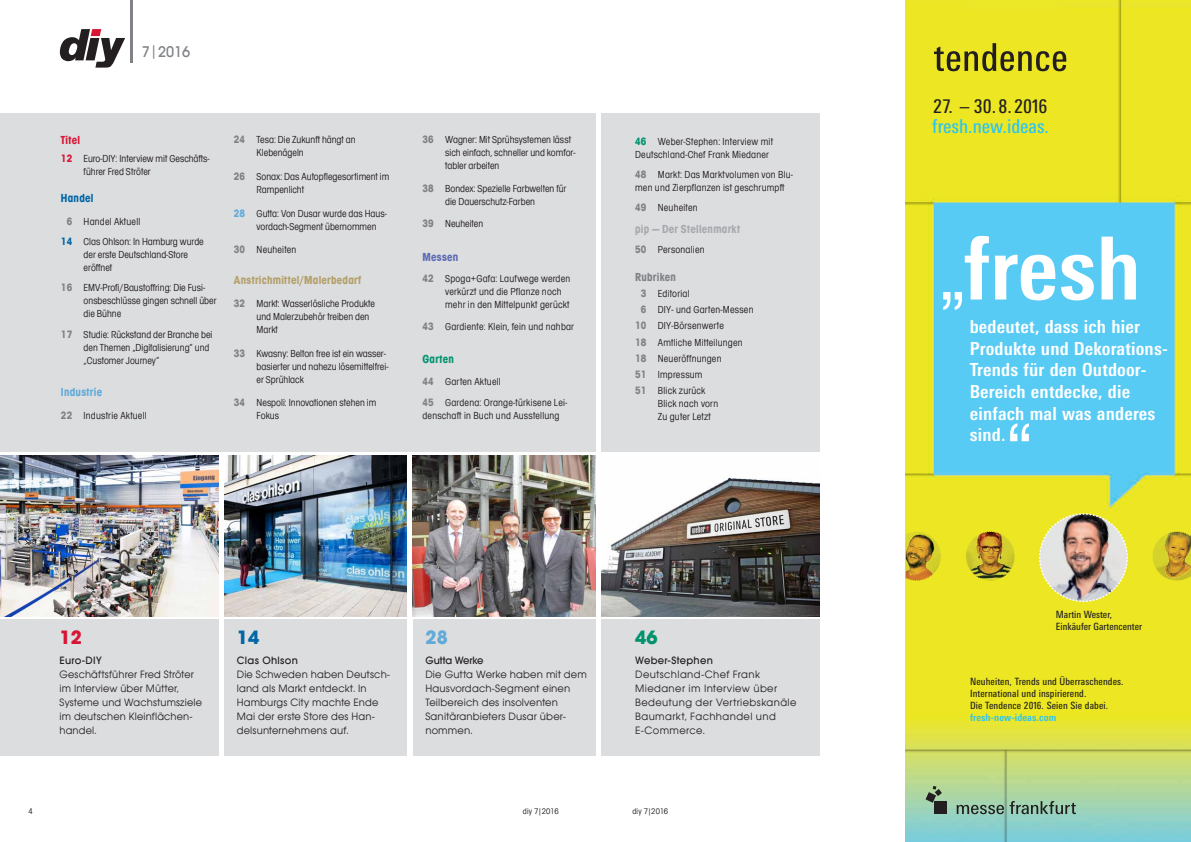
<style>
.page{position:relative;width:1191px;height:842px;background:#fff}
.page>*{position:absolute;margin:0;border:0;box-sizing:border-box;transform-origin:0 0}
.t1{font:700 condensed 87px "Messe Univers";color:#fff}
.t2{font:70px "Helvetica";color:#fff}
.t3{font:700 20px "Avignon";color:#00936e}
.t4{font:700 20px "Avignon";color:#0166a5}
.t5{font:700 20px "Avignon";color:#62abd9}
.t6{font:700 20px "Avignon";color:#d71634}
.t7{font:condensed 19.2px "Messe Univers";color:#2bc4f3}
.t8{font:condensed 19.2px "Messe Univers";color:#231f20}
.t9{font:700 condensed 18px/21.6px "Messe Univers";letter-spacing:.01em;color:#fff}
.t10{font:500 16px "Avignon";color:#808285}
.t11{font:700 12px "Avignon Cd";letter-spacing:.025em;color:#b39f68}
.t12{font:700 12px "Avignon Cd";letter-spacing:.025em;color:#a8a9ad}
.t13{font:700 12px "Avignon Cd";letter-spacing:.025em;color:#62abd9}
.t14{font:700 12px "Avignon Cd";letter-spacing:.025em;color:#808285}
.t15{font:700 12px "Avignon Cd";letter-spacing:.025em;color:#0166a5}
.t16{font:700 12px "Avignon Cd";letter-spacing:.025em;color:#5d6cb3}
.t17{font:700 12px "Avignon Cd";letter-spacing:.025em;color:#00936e}
.t18{font:700 12px "Avignon Cd";letter-spacing:.025em;color:#d71634}
.t19{font:11px/14px "Avignon";letter-spacing:.015em;color:#231f20}
.t20{font:11px/14px "Avignon";letter-spacing:.035em;color:#231f20}
.t21{font:500 11px "Avignon";letter-spacing:.025em;color:#231f20}
.t22{font:500 11px "Avignon";letter-spacing:-.015em;color:#231f20}
.t23{font:10.5px/13px "Avignon Cd";color:#231f20}
.t24{font:10.5px/13px "Avignon Cd";letter-spacing:.02em;color:#231f20}
.t25{font:condensed 10px/12px "Messe Univers";letter-spacing:.01em;color:#231f20}
.t26{font:700 condensed 10px "Messe Univers";letter-spacing:.01em;color:#2bc4f3}
.t27{font:8.5px "Avignon Cd";letter-spacing:.025em;color:#231f20}
.s1{font-family:"Avignon Cd";font-weight:400}
.s2{font-weight:700;font-size:11px;color:#d71634}
.s3{font-weight:700;font-size:11px;color:#808285}
.s4{font-weight:700;font-size:11px;color:#0166a5}
.s5{font-weight:700;font-size:11px;color:#62abd9}
.s6{font-weight:700;font-size:11px;color:#00936e}
.s7{font-family:"Helvetica";font-weight:400;font-stretch:normal;font-size:70px}
</style>
<div class="page">
<div style="left:0;top:113px;width:595px;height:339px;background:#dcdddf"></div>
<img style="left:224px;top:455px;width:183px;height:162px">
<hr style="left:130px;top:0;width:3px;height:62px;background:#808285">
<svg style="left:60px;top:29px;width:65px;height:39px"></svg>
<div style="left:601px;top:113px;width:218px;height:339px;background:#dcdddf"></div>
<div style="left:601px;top:619px;width:218px;height:136px;background:#dcdddf"></div>
<div style="left:224px;top:619px;width:183px;height:136px;background:#dcdddf"></div>
<div style="left:412px;top:619px;width:183px;height:136px;background:#dcdddf"></div>
<div style="left:0;top:619px;width:218px;height:136px;background:#dcdddf"></div>
<img style="left:601px;top:477px;width:218px;height:140px">
<img style="left:412px;top:455px;width:183px;height:162px">
<img style="left:0;top:455px;width:218px;height:162px">
<img style="left:905px;top:0;width:286px;height:842px">
<img style="left:965px;top:531px;width:50px;height:50px">
<img style="left:1039px;top:513px;width:89px;height:89px">
<img style="left:905px;top:531px;width:11px;height:50px">
<svg style="left:905px;top:531px;width:10px;height:4px"></svg>
<svg style="left:905px;top:578px;width:10px;height:3px"></svg>
<img style="left:916px;top:531px;width:25px;height:50px">
<img style="left:1153px;top:531px;width:24px;height:19px">
<svg style="left:1178px;top:576px;width:13px;height:5px"></svg>
<img style="left:1154px;top:531px;width:21px;height:14px">
<svg style="left:1176px;top:531px;width:15px;height:5px"></svg>
<img style="left:1152px;top:556px;width:25px;height:25px">
<div style="left:934px;top:801px;width:13px;height:13px;background:#231f20"></div>
<svg style="left:925px;top:786px;width:17px;height:17px"></svg>
<svg style="left:956px;top:801px;width:119px;height:13px;background:#799c87"></svg>
<svg style="left:934px;top:43px;width:132px;height:28px;background:#aba621"></svg>
<h3 class="t10" style="left:142px;top:43px;width:50px">7<span class="s1">|</span>2016</h3>
<p class="t18" style="left:61px;top:133px;width:21px">Titel</p>
<p class="t23" style="left:84px;top:152px;width:128px;text-indent:-23px"><span class="s2">12</span> Euro-DIY: Interview mit Geschäfts&shy;führer Fred Ströter</p>
<p class="t15" style="left:61px;top:190px;width:34px">Handel</p>
<p class="t23" style="left:61px;top:211px;width:144px;line-height:20.3px;text-indent:6px"><span class="s3">6</span> Handel Aktuell<br><span class="s4">14</span> Clas Ohlson: In Hamburg wurde</p>
<p class="t23" style="left:84px;top:248px;width:106px">der erste Deutschland-Store eröffnet</p>
<p class="t23" style="left:84px;top:281px;width:134px;text-indent:-23px"><span class="s3">16</span> EMV-Profi/Baustoffring: Die Fusi&shy;onsbeschlüsse gingen schnell über die Bühne</p>
<p class="t23" style="left:84px;top:328px;width:130px;text-indent:-23px"><span class="s3">17</span> Studie: Rückstand der Branche bei den Themen „Digitalisierung“ und „Customer Journey“</p>
<p class="t13" style="left:61px;top:385px;width:43px">Industrie</p>
<p class="t24" style="left:61px;top:409px;width:87px"><span class="s3">22</span> Industrie Aktuell</p>
<p class="t23" style="left:257px;top:134px;width:101px;text-indent:-23px"><span class="s3">24</span> Tesa: Die Zukunft hängt an<br>Klebenägeln</p>
<p class="t23" style="left:257px;top:170px;width:134px;text-indent:-23px"><span class="s3">26</span> Sonax: Das Autopflegesortiment im<br>Rampenlicht</p>
<p class="t23" style="left:257px;top:207px;width:132px;text-indent:-23px"><span class="s5">28</span> Gutta: Von Dusar wurde das Haus&shy;vordach-Segment übernommen</p>
<p class="t24" style="left:234px;top:243px;width:64px"><span class="s3">30</span> Neuheiten</p>
<p class="t11" style="left:234px;top:272px;width:129px">Anstrichmittel/Malerbedarf</p>
<p class="t23" style="left:257px;top:297px;width:120px;text-indent:-23px"><span class="s3">32</span> Markt: Wasserlösliche Produkte und Malerzubehör treiben den<br>Markt</p>
<p class="t23" style="left:257px;top:347px;width:133px;text-indent:-23px"><span class="s3">33</span> Kwasny: Belton free ist ein wasser&shy;basierter und nahezu lösemittelfrei&shy;er Sprühlack</p>
<p class="t23" style="left:257px;top:396px;width:121px;text-indent:-23px"><span class="s3">34</span> Nespoli: Innovationen stehen im<br>Fokus</p>
<p class="t23" style="left:445px;top:134px;width:132px;text-indent:-23px"><span class="s3">36</span> Wagner: Mit Sprühsystemen lässt sich einfach, schneller und komfor&shy;tabler arbeiten</p>
<p class="t23" style="left:445px;top:182px;width:123px;text-indent:-23px"><span class="s3">38</span> Bondex: Spezielle Farbwelten für die Dauerschutz-Farben</p>
<p class="t23" style="left:422px;top:217px;width:62px"><span class="s3">39</span> Neuheiten</p>
<p class="t16" style="left:422px;top:249px;width:37px">Messen</p>
<p class="t24" style="left:445px;top:272px;width:127px;text-indent:-23px"><span class="s3">42</span> Spoga+Gafa: Laufwege werden verkürzt und die Pflanze noch mehr in den Mittelpunkt gerückt</p>
<p class="t24" style="left:422px;top:320px;width:153px"><span class="s3">43</span> Gardiente: Klein, fein und nahbar</p>
<p class="t17" style="left:422px;top:352px;width:33px">Garten</p>
<p class="t24" style="left:422px;top:371px;width:146px;line-height:21.5px"><span class="s3">44</span> Garten Aktuell<br><span class="s3">45</span> Gardena: Orange-türkisene Lei-</p>
<p class="t24" style="left:422px;top:409px;width:139px">denschaft in Buch und Ausstellung</p>
<p class="t24" style="left:635px;top:135px;width:139px"><span class="s6">46</span> Weber-Stephen: Interview mit<br>Deutschland-Chef Frank Miedaner</p>
<p class="t24" style="left:635px;top:168px;width:159px"><span class="s3">48</span> Markt: Das Marktvolumen von Blu&shy;men und Zierpflanzen ist geschrumpft</p>
<p class="t24" style="left:635px;top:202px;width:64px"><span class="s3">49</span> Neuheiten</p>
<p class="t12" style="left:635px;top:222px;width:106px">pip — Der Stellenmarkt</p>
<p class="t24" style="left:635px;top:243px;width:71px"><span class="s3">50</span> Personalien</p>
<p class="t14" style="left:635px;top:270px;width:42px">Rubriken</p>
<p class="t24" style="left:641px;top:287px;width:50px"><span class="s3">3</span> Editorial</p>
<p class="t24" style="left:641px;top:304px;width:114px"><span class="s3">6</span> DIY- und Garten-Messen</p>
<p class="t24" style="left:635px;top:320px;width:90px"><span class="s3">10</span> DIY-Börsenwerte</p>
<p class="t24" style="left:635px;top:336px;width:109px"><span class="s3">18</span> Amtliche Mitteilungen</p>
<p class="t24" style="left:635px;top:352px;width:88px"><span class="s3">18</span> Neueröffnungen</p>
<p class="t24" style="left:635px;top:368px;width:69px"><span class="s3">51</span> Impressum</p>
<p class="t24" style="left:635px;top:384px;width:72px"><span class="s3">51</span> Blick zurück</p>
<p class="t24" style="left:658px;top:397px;width:62px">Blick nach vorn<br>Zu guter Letzt</p>
<h3 class="t8" style="left:933px;top:94px;width:116px">27. – 30. 8. 2016</h3>
<h3 class="t7" style="left:932px;top:114px;width:118px">fresh.new.ideas.</h3>
<h1 class="t1" style="left:940px;top:215px;width:202px"><span class="s7">„</span>fresh</h1>
<h3 class="t9" style="left:969px;top:316px;width:200px">bedeutet, dass ich hier<br>Produkte und Dekorations-<br>Trends für den Outdoor-<br>Bereich entdecke, die einfach mal was anderes sind.</h3>
<h2 class="t2" style="left:1007px;top:396px;width:25px">“</h2>
<p class="t25" style="left:1056px;top:608px;width:88px">Martin Wester,<br>Einkäufer Gartencenter</p>
<h3 class="t6" style="left:60px;top:625px;width:24px">12</h3>
<p class="t21" style="left:60px;top:654px;width:44px">Euro-DIY</p>
<p class="t19" style="left:60px;top:667px;width:144px">Geschäftsführer Fred Ströter im Interview über Mütter,<br>Systeme und Wachstumsziele im deutschen Kleinflächen&shy;handel.</p>
<p class="t25" style="left:970px;top:676px;width:155px">Neuheiten, Trends und Überraschendes.<br>International und inspirierend.<br>Die Tendence 2016. Seien Sie dabei.</p>
<h3 class="t5" style="left:425px;top:625px;width:24px">28</h3>
<p class="t22" style="left:425px;top:654px;width:60px">Gutta Werke</p>
<p class="t19" style="left:425px;top:667px;width:163px">Die Gutta Werke haben mit dem<br>Hausvordach-Segment einen<br>Teilbereich des insolventen<br>Sanitäranbieters Dusar über&shy;nommen.</p>
<h3 class="t4" style="left:237px;top:625px;width:24px">14</h3>
<p class="t21" style="left:237px;top:654px;width:63px">Clas Ohlson</p>
<p class="t19" style="left:237px;top:667px;width:155px">Die Schweden haben Deutsch&shy;land als Markt entdeckt. In<br>Hamburgs City machte Ende<br>Mai der erste Store des Han&shy;delsunternehmens auf.</p>
<h3 class="t3" style="left:635px;top:625px;width:24px">46</h3>
<p class="t21" style="left:635px;top:654px;width:79px">Weber-Stephen</p>
<p class="t20" style="left:635px;top:667px;width:163px">Deutschland-Chef Frank<br>Miedaner im Interview über<br>Bedeutung der Vertriebskanäle<br>Baumarkt, Fachhandel und<br>E-Commerce.</p>
<p class="t26" style="left:970px;top:712px;width:88px">fresh-new-ideas.com</p>
<p class="t27" style="left:28px;top:806px;width:6px">4</p>
<p class="t27" style="left:523px;top:806px;width:37px">diy 7|2016</p>
<p class="t27" style="left:632px;top:806px;width:37px">diy 7|2016</p>
</div>
